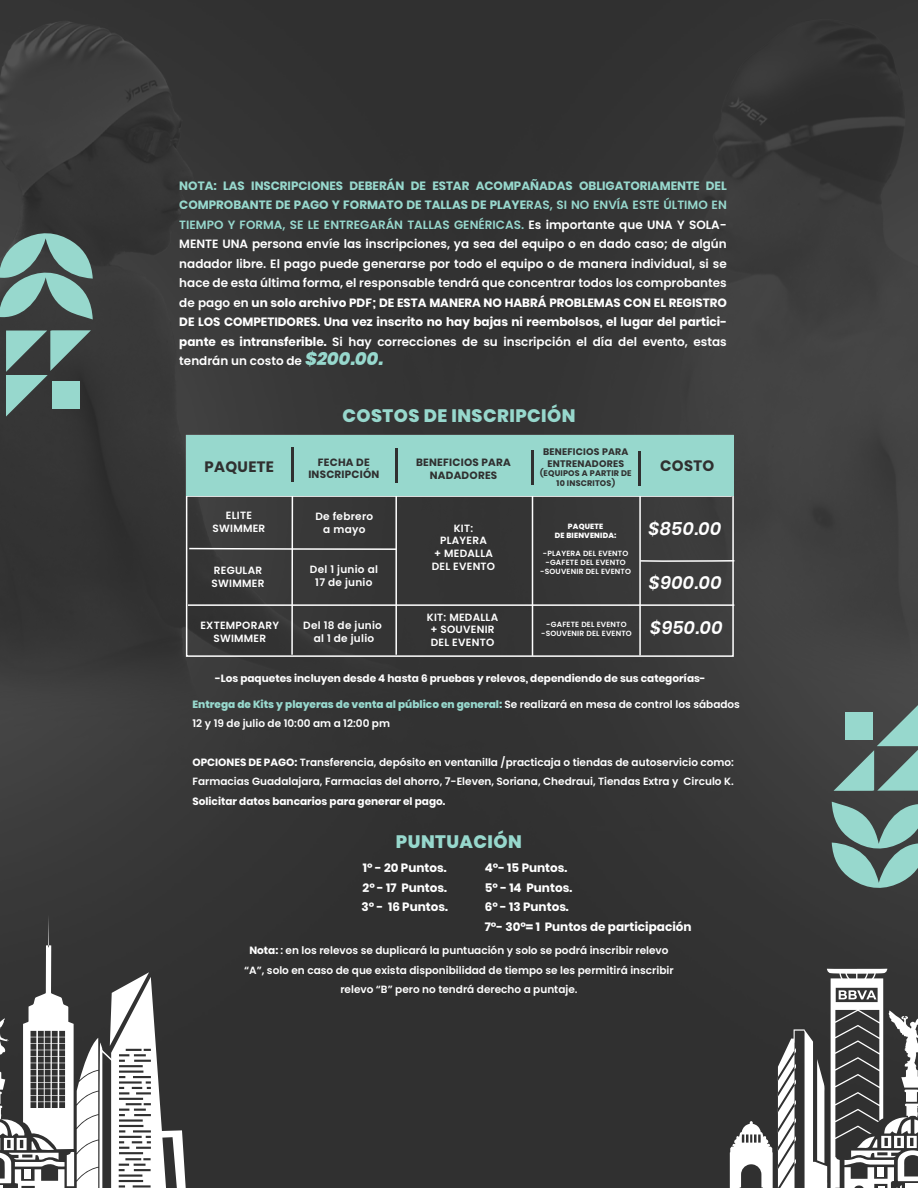
<style>
.page{position:relative;width:918px;height:1188px;background:#fff}
.page>*{position:absolute;margin:0;border:0;box-sizing:border-box;transform-origin:0 0}
.t1{font:800 18px "Poppins";letter-spacing:.025em;color:#97d8cd}
.t2{font:italic 600 18px "Poppins";letter-spacing:.025em;color:#fff}
.t3{font:700 15px "Poppins";letter-spacing:.025em;color:#303030}
.t4{font:600 12px/19.5px "Poppins";color:#fff;text-align:justify}
.t5{font:700 12px/19.5px "Poppins";color:#fff;text-align:justify}
.t6{font:600 10.5px/19.5px "Poppins";color:#fff}
.t7{font:600 10.5px/12.6px "Poppins";letter-spacing:.025em;color:#fff;text-align:center}
.t8{font:700 10.5px "Poppins";color:#fff}
.t9{font:700 10.5px/12.6px "Poppins";letter-spacing:.025em;color:#303030;text-align:center}
.t10{font:700 9.45px/11.4px "Poppins";letter-spacing:.025em;color:#303030;text-align:center}
.t11{font:700 8.1px/9.8px "Poppins";letter-spacing:.025em;color:#303030;text-align:center}
.t12{font:600 7.5px/9px "Poppins";letter-spacing:.025em;color:#fff;text-align:center}
.t13{font:800 7.5px/9px "Poppins";letter-spacing:.025em;color:#fff;text-align:center}
.s1{font-weight:700;color:#97d8cd}
.s2{color:#97d8cd}
.s3{font-weight:700}
.s4{font-weight:800;font-style:italic;font-size:18px;color:#97d8cd}
.s5{font-weight:800;color:#97d8cd}
</style>
<div class="page">
<img style="left:0;top:0;width:918px;height:1188px">
<div style="left:186px;top:435px;width:548px;height:222px;border:2px solid #fff"></div>
<hr style="left:187px;top:495px;width:545px;height:2px;background:#fff">
<svg style="left:641px;top:559px;width:95px;height:3px"></svg>
<svg style="left:188px;top:547px;width:210px;height:4px"></svg>
<hr style="left:188px;top:604px;width:546px;height:2px;background:#fff">
<hr style="left:291px;top:436px;width:2px;height:219px;background:#fff">
<hr style="left:395px;top:436px;width:2px;height:219px;background:#fff">
<hr style="left:532px;top:436px;width:1px;height:220px;background:#fff">
<hr style="left:639px;top:435px;width:2px;height:220px;background:#fff">
<svg style="left:0;top:915px;width:187px;height:273px"></svg>
<svg style="left:730px;top:969px;width:188px;height:219px"></svg>
<svg style="left:6px;top:330px;width:85px;height:87px;background:#5a736f"></svg>
<svg style="left:0;top:230px;width:93px;height:89px;background:#6e938d"></svg>
<div style="left:52px;top:381px;width:28px;height:28px;background:#97d8cd"></div>
<svg style="left:834px;top:705px;width:84px;height:86px;background:#637c78"></svg>
<svg style="left:832px;top:802px;width:86px;height:89px;background:#709690"></svg>
<div style="left:845px;top:712px;width:28px;height:28px;background:#97d8cd"></div>
<div style="left:187px;top:436px;width:547px;height:60px;background:#97d8cd"></div>
<hr style="left:291px;top:447px;width:3px;height:35px;background:#303030">
<hr style="left:395px;top:448px;width:3px;height:35px;background:#303030">
<hr style="left:531px;top:450px;width:2px;height:35px;background:#303030">
<hr style="left:639px;top:451px;width:2px;height:35px;background:#303030">
<p class="t4" style="left:179px;top:176px;width:549px"><span class="s1">NOTA: LAS INSCRIPCIONES DEBERÁN DE ESTAR ACOMPAÑADAS OBLIGATORIAMENTE DEL COMPROBANTE DE PAGO Y FORMATO DE TALLAS DE PLAYE</span><span class="s2">RAS, SI NO ENVÍA ESTE ÚLTIMO EN TIEMPO Y FORMA, SE LE ENTREGARÁN TALLAS GENÉRICAS.</span> Es importante que UNA Y SOLA-MENTE UNA persona envíe las inscripciones, ya sea del equipo o en dado caso; de algún nadador libre. El pago puede generarse por todo el equipo o de manera individual, si se hace de esta última forma, el responsable tendrá que concentrar todos los comprobantes de pago en <span class="s3">un solo archivo PDF; DE ESTA MANERA NO HABRÁ PROBLEMAS CON EL REGISTRO DE LOS COMPETIDORES. Una vez inscrito no hay bajas ni reembolsos, el lugar del partici&shy;pante es intransferible.</span> Si hay correcciones de su inscripción el día del evento, estas tendrán un costo de <span class="s4">$200.00.</span></p>
<h1 class="t1" style="left:342px;top:405px;width:235px">COSTOS DE INSCRIPCIÓN</h1>
<p class="t3" style="left:204px;top:458px;width:71px">PAQUETE</p>
<p class="t9" style="left:308px;top:456px;width:73px">FECHA DE<br>INSCRIPCIÓN</p>
<p class="t9" style="left:416px;top:456px;width:96px">BENEFICIOS PARA<br>NADADORES</p>
<p class="t10" style="left:543px;top:446px;width:87px">BENEFICIOS PARA<br>ENTRENADORES</p>
<p class="t11" style="left:540px;top:469px;width:93px">(EQUIPOS A PARTIR DE<br>10 INSCRITOS)</p>
<p class="t3" style="left:660px;top:457px;width:56px">COSTO</p>
<p class="t7" style="left:315px;top:510px;width:59px">De febrero a mayo</p>
<p class="t7" style="left:310px;top:563px;width:70px">Del 1 junio al<br>17 de junio</p>
<p class="t7" style="left:303px;top:619px;width:80px">Del 18 de junio al 1 de julio</p>
<p class="t7" style="left:213px;top:510px;width:54px">ELITE<br>SWIMMER</p>
<p class="t7" style="left:212px;top:564px;width:54px;text-align:left">REGULAR<br>SWIMMER</p>
<p class="t7" style="left:200px;top:619px;width:80px">EXTEMPORARY<br>SWIMMER</p>
<h1 class="t2" style="left:649px;top:518px;width:74px">$850.00</h1>
<h1 class="t2" style="left:649px;top:572px;width:74px">$900.00</h1>
<h1 class="t2" style="left:650px;top:617px;width:74px">$950.00</h1>
<p class="t8" style="left:215px;top:672px;width:492px">-Los paquetes incluyen desde 4 hasta 6 pruebas y relevos, dependiendo de sus categorías-</p>
<p class="t7" style="left:432px;top:522px;width:65px">KIT:<br>PLAYERA<br>+ MEDALLA<br>DEL EVENTO</p>
<p class="t13" style="left:555px;top:521px;width:63px">PAQUETE<br>DE BIENVENIDA:</p>
<p class="t12" style="left:540px;top:548px;width:92px">-PLAYERA DEL EVENTO -GAFETE DEL EVENTO -SOUVENIR DEL EVENTO</p>
<p class="t7" style="left:427px;top:611px;width:73px">KIT: MEDALLA + SOUVENIR<br>DEL EVENTO</p>
<p class="t12" style="left:541px;top:620px;width:92px">-GAFETE DEL EVENTO -SOUVENIR DEL EVENTO</p>
<p class="t6" style="left:193px;top:694px;width:549px"><span class="s5">Entrega de Kits y playeras de venta al público en general:</span> Se realizará en mesa de control los sábados<br>12 y 19 de julio de 10:00 am a 12:00 pm</p>
<p class="t6" style="left:193px;top:752px;width:543px"><span class="s3">OPCIONES DE PAGO:</span> Transferencia, depósito en ventanilla /practicaja o tiendas de autoservicio como:<br>Farmacias Guadalajara, Farmacias del ahorro, 7-Eleven, Soriana, Chedraui, Tiendas Extra y Circulo K.</p>
<p class="t8" style="left:193px;top:795px;width:254px">Solicitar datos bancarios para generar el pago.</p>
<h1 class="t1" style="left:396px;top:831px;width:128px">PUNTUACIÓN</h1>
<p class="t5" style="left:362px;top:858px;width:88px">1º - 20 Puntos.<br>2º - 17 Puntos.<br>3º - 16 Puntos.</p>
<p class="t5" style="left:485px;top:858px;width:208px;text-align:left">4º- 15 Puntos.<br>5º - 14 Puntos.<br>6º - 13 Puntos.<br>7°- 30°= 1 Puntos de participación</p>
<p class="t6" style="left:244px;top:941px;width:431px;text-align:center"><span class="s3">Nota:</span> : en los relevos se duplicará la puntuación y solo se podrá inscribir relevo “A”, solo en caso de que exista disponibilidad de tiempo se les permitirá inscribir relevo “B” pero no tendrá derecho a puntaje.</p>
</div>
